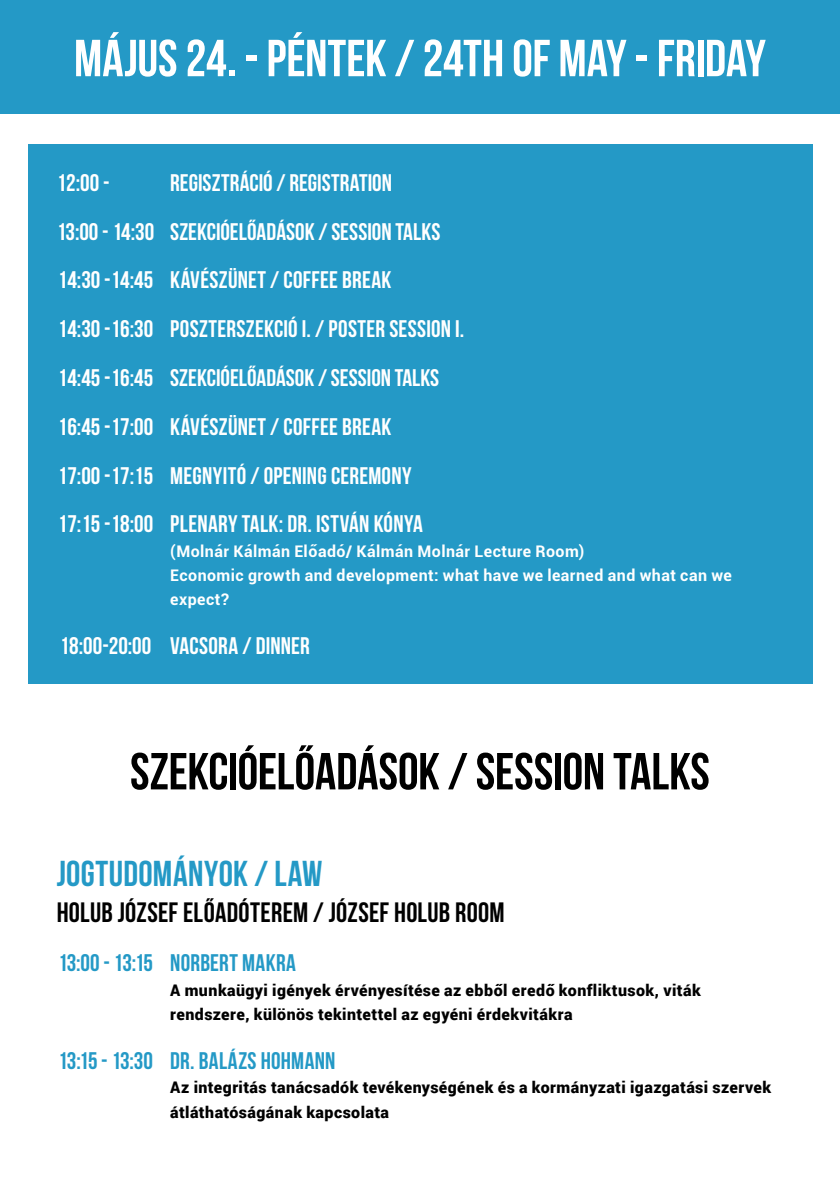
<style>
.page{position:relative;width:840px;height:1191px;background:#fff}
.page>*{position:absolute;margin:0;border:0;box-sizing:border-box;transform-origin:0 0}
.t1{font:700 52px "Bebas Neue";letter-spacing:-.005em;color:#fff}
.t2{font:700 52px "Bebas Neue";letter-spacing:-.005em;color:#000}
.t3{font:700 36px "Bebas Neue";letter-spacing:.01em;color:#2499c6}
.t4{font:700 28px "Bebas Neue";letter-spacing:.01em;color:#000}
.t5{font:700 24px/48.8px "Bebas Neue";letter-spacing:.005em;color:#fff}
.t6{font:700 24px "Bebas Neue";letter-spacing:.01em;color:#2499c6}
.t7{font:900 16px/24.4px "Roboto";letter-spacing:.025em;color:#000}
.t8{font:700 16px/24.4px "Roboto";letter-spacing:.025em;color:#fff}
</style>
<div class="page">
<div style="left:0;top:0;width:839px;height:113px;background:#2499c6"></div>
<div style="left:28px;top:144px;width:784px;height:539px;background:#2499c6"></div>
<h1 class="t1" style="left:74px;top:30px;width:693px">MÁJUS 24. - PÉNTEK / 24TH OF MAY - FRIDAY</h1>
<p class="t5" style="left:57px;top:158px;width:99px">12:00 -<br>13:00 - 14:30<br>14:30 -14:45<br>14:30 -16:30<br>14:45 -16:45<br>16:45 -17:00<br>17:00 -17:15<br>17:15 -18:00</p>
<p class="t5" style="left:60px;top:621px;width:93px">18:00-20:00</p>
<p class="t5" style="left:170px;top:158px;width:295px">REGISZTRÁCIÓ / REGISTRATION<br>SZEKCIÓELŐADÁSOK / SESSION TALKS<br>KÁVÉSZÜNET / COFFEE BREAK<br>POSZTERSZEKCIÓ I. / POSTER SESSION I.<br>SZEKCIÓELŐADÁSOK / SESSION TALKS<br>KÁVÉSZÜNET / COFFEE BREAK<br>MEGNYITÓ / OPENING CEREMONY<br>PLENARY TALK: DR. ISTVÁN KÓNYA</p>
<p class="t8" style="left:170px;top:538px;width:562px">(Molnár Kálmán Előadó/ Kálmán Molnár Lecture Room)<br>Economic growth and development: what have we learned and what can we expect?</p>
<p class="t5" style="left:170px;top:621px;width:141px">VACSORA / DINNER</p>
<h1 class="t2" style="left:130px;top:743px;width:581px">SZEKCIÓELŐADÁSOK / SESSION TALKS</h1>
<h2 class="t3" style="left:57px;top:853px;width:267px">JOGTUDOMÁNYOK / LAW</h2>
<p class="t4" style="left:57px;top:897px;width:449px">HOLUB JÓZSEF ELŐADÓTEREM / JÓZSEF HOLUB ROOM</p>
<p class="t6" style="left:170px;top:949px;width:127px">NORBERT MAKRA</p>
<p class="t7" style="left:170px;top:977px;width:531px">A munkaügyi igények érvényesítése az ebből eredő konfliktusok, viták rendszere, különös tekintettel az egyéni érdekvitákra</p>
<p class="t6" style="left:170px;top:1047px;width:167px">DR. BALÁZS HOHMANN</p>
<p class="t7" style="left:170px;top:1074px;width:602px">Az integritás tanácsadók tevékenységének és a kormányzati igazgatási szervek átláthatóságának kapcsolata</p>
<p class="t6" style="left:58px;top:949px;width:96px">13:00 - 13:15</p>
<p class="t6" style="left:58px;top:1047px;width:96px">13:15 - 13:30</p>
</div>
